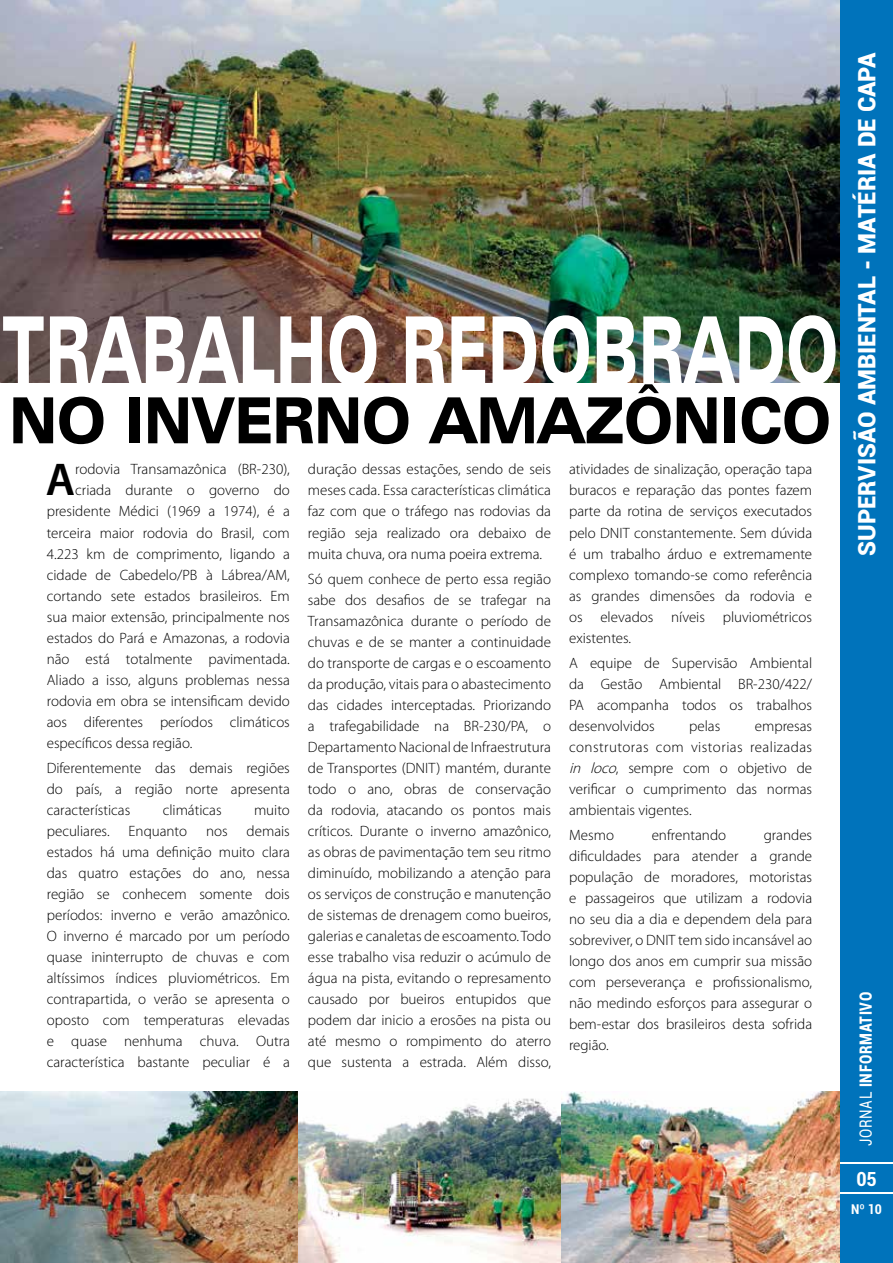
<style>
.page{position:relative;width:893px;height:1263px;background:#fff}
.page>*{position:absolute;margin:0;border:0;box-sizing:border-box;transform-origin:0 0}
.t1{font:94.5px "Zurich Black Extended BT";letter-spacing:.02em;color:#fff;scale:.57 1}
.t2{font:63.75px "Zurich Black Extended BT";color:#000;scale:.8 1}
.t3{font:600 46.2px "Myriad Pro";color:#000}
.t4{font:900 24px "Roboto";color:#fff}
.t5{font:700 condensed 19.5px "Roboto";color:#fff}
.t6{font:900 16.8px "Roboto";letter-spacing:.05em;color:#fff;scale:.8 1}
.t7{font:300 15px/21px "Myriad Pro";color:#000;text-align:justify}
.t8{font:700 condensed 13.5px "Roboto";color:#fff}
.s1{font-style:italic}
.s2{font-weight:400}
</style>
<div class="page">
<img style="left:0;top:1092px;width:840px;height:171px">
<img style="left:0;top:0;width:840px;height:383px">
<div style="left:840px;top:0;width:53px;height:1263px;background:#0073bb"></div>
<hr style="left:840px;top:1162px;width:53px;height:2px;background:#fff">
<hr style="left:840px;top:1192px;width:53px;height:2px;background:#fff">
<h1 class="t1" style="left:2px;top:295px;width:1467px">TRABALHO REDOBRADO</h1>
<h2 class="t2" style="left:9px;top:383px;width:1028px">NO INVERNO AMAZÔNICO</h2>
<h3 class="t3" style="left:46px;top:451px;width:31px">A</h3>
<p class="t7" style="left:75px;top:459px;width:216px">rodovia Transamazônica (BR-230),</p>
<p class="t7" style="left:75px;top:480px;width:216px">criada durante o governo do</p>
<p class="t7" style="left:47px;top:501px;width:245px">presidente Médici (1969 a 1974), é a</p>
<p class="t7" style="left:47px;top:522px;width:245px">terceira maior rodovia do Brasil, com</p>
<p class="t7" style="left:47px;top:543px;width:245px">4.223 km de comprimento, ligando a</p>
<p class="t7" style="left:47px;top:564px;width:245px">cidade de Cabedelo/PB à Lábrea/AM,</p>
<p class="t7" style="left:47px;top:585px;width:245px">cortando sete estados brasileiros. Em</p>
<p class="t7" style="left:47px;top:606px;width:245px">sua maior extensão, principalmente nos</p>
<p class="t7" style="left:47px;top:627px;width:245px">estados do Pará e Amazonas, a rodovia</p>
<p class="t7" style="left:47px;top:648px;width:245px">não está totalmente pavimentada.</p>
<p class="t7" style="left:47px;top:669px;width:245px">Aliado a isso, alguns problemas nessa</p>
<p class="t7" style="left:47px;top:690px;width:245px">rodovia em obra se intensificam devido</p>
<p class="t7" style="left:47px;top:711px;width:245px">aos diferentes períodos climáticos</p>
<p class="t7" style="left:47px;top:732px;width:147px">específicos dessa região.</p>
<p class="t7" style="left:47px;top:757px;width:245px">Diferentemente das demais regiões do país, a região norte apresenta características</p>
<p class="t7" style="left:163px;top:799px;width:60px">climáticas</p>
<p class="t7" style="left:254px;top:799px;width:37px">muito</p>
<p class="t7" style="left:47px;top:820px;width:245px;text-indent:200px">demais estados há uma definição muito clara das quatro estações do ano, nessa região se conhecem somente dois períodos: inverno e verão amazônico.<br>O inverno é marcado por um período quase ininterrupto de chuvas e com altíssimos índices pluviométricos. Em contrapartida, o verão se apresenta o oposto com temperaturas elevadas e quase nenhuma chuva. Outra característica bastante peculiar é a</p>
<p class="t7" style="left:47px;top:820px;width:64px">peculiares.</p>
<p class="t7" style="left:129px;top:820px;width:60px">Enquanto</p>
<p class="t7" style="left:206px;top:820px;width:23px">nos</p>
<p class="t7" style="left:308px;top:459px;width:245px">duração dessas estações, sendo de seis meses cada. Essa características climática faz com que o tráfego nas rodovias da região seja realizado ora debaixo de muita chuva, ora numa poeira extrema.</p>
<p class="t7" style="left:308px;top:568px;width:245px">Só quem conhece de perto essa região sabe dos desafios de se trafegar na Transamazônica durante o período de chuvas e de se manter a continuidade do transporte de cargas e o escoamento da produção, vitais para o abastecimento das cidades interceptadas. Priorizando a trafegabilidade na BR-230/PA, o Departamento Nacional de Infraestrutura de Transportes (DNIT) mantém, durante todo o ano, obras de conservação da rodovia, atacando os pontos mais críticos. Durante o inverno amazônico, as obras de pavimentação tem seu ritmo diminuído, mobilizando a atenção para os serviços de construção e manutenção de sistemas de drenagem como bueiros, galerias e canaletas de escoamento. Todo esse trabalho visa reduzir o acúmulo de água na pista, evitando o represamento causado por bueiros entupidos que podem dar inicio a erosões na pista ou até mesmo o rompimento do aterro que sustenta a estrada. Além disso,</p>
<p class="t7" style="left:569px;top:459px;width:245px">atividades de sinalização, operação tapa buracos e reparação das pontes fazem parte da rotina de serviços executados pelo DNIT constantemente. Sem dúvida é um trabalho árduo e extremamente complexo tomando-se como referência as grandes dimensões da rodovia e os elevados níveis pluviométricos existentes.</p>
<p class="t7" style="left:569px;top:652px;width:245px">A equipe de Supervisão Ambiental da Gestão Ambiental BR-230/422/ PA acompanha todos os trabalhos desenvolvidos</p>
<p class="t7" style="left:689px;top:715px;width:33px">pelas</p>
<p class="t7" style="left:569px;top:715px;width:245px;text-indent:186px">empresas construtoras com vistorias realizadas <span class="s1">in loco</span>, sempre com o objetivo de verificar o cumprimento das normas ambientais vigentes.</p>
<p class="t7" style="left:569px;top:825px;width:46px">Mesmo</p>
<p class="t7" style="left:652px;top:825px;width:76px">enfrentando</p>
<p class="t7" style="left:569px;top:825px;width:245px;text-indent:195px">grandes dificuldades para atender a grande população de moradores, motoristas e passageiros que utilizam a rodovia no seu dia a dia e dependem dela para sobreviver, o DNIT tem sido incansável ao longo dos anos em cumprir sua missão com perseverança e profissionalismo, não medindo esforços para assegurar o bem-estar dos brasileiros desta sofrida região.</p>
<h3 class="t4" style="left:850px;top:556px;width:504px;rotate:-90deg">SUPERVISÃO AMBIENTAL - MATÉRIA DE CAPA</h3>
<p class="t6" style="left:854px;top:1146px;width:194px;rotate:-90deg"><span class="s2">JORNAL</span> INFORMATIVO</p>
<h3 class="t5" style="left:856px;top:1165px;width:22px">05</h3>
<p class="t8" style="left:851px;top:1199px;width:32px">Nº 10</p>
</div>
